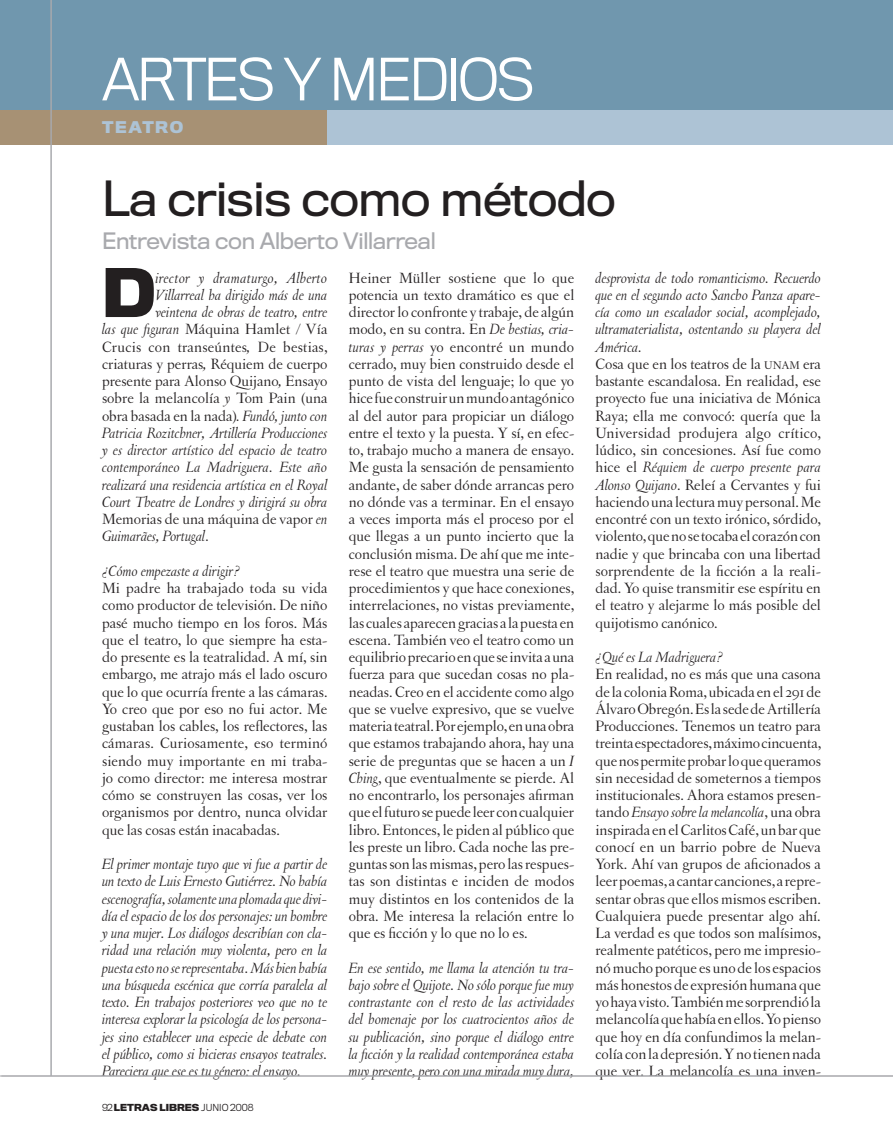
<style>
.page{position:relative;width:893px;height:1148px;background:#fff}
.page>*{position:absolute;margin:0;border:0;box-sizing:border-box;transform-origin:0 0}
.t1{font:700 62.1px "Titling Gothic FB Normal";color:#231f20}
.t2{font:300 54px "Titling Gothic FB Normal";letter-spacing:-.05em;color:#fff}
.t3{font:45px "Titling Gothic FB Normal";letter-spacing:-.015em;color:#231f20}
.t4{font:21px "Titling Gothic FB Normal";letter-spacing:-.015em;color:#a8a9ad}
.t5{font:15.75px/17.2px "Letras Oldstyle";letter-spacing:-.005em;color:#231f20;text-align:justify}
.t6{font:italic 15.75px/17.2px "Letras Oldstyle";letter-spacing:-.005em;color:#231f20;text-align:justify}
.t7{font:15.75px "Letras Oldstyle";letter-spacing:.015em;color:#231f20}
.t8{font:italic 15.75px "Letras Oldstyle";letter-spacing:.02em;color:#231f20}
.t9{font:700 15px "Titling Gothic FB Normal";letter-spacing:.1em;color:#adc3d5}
.t10{font:700 9px "Titling Gothic FB Normal";color:#231f20}
.s1{font-style:italic}
.s2{font-weight:300}
.s3{font-size:11.85px}
</style>
<div class="page">
<div style="left:0;top:0;width:893px;height:110px;background:#7097ae"></div>
<div style="left:0;top:110px;width:327px;height:35px;background:#a79174"></div>
<div style="left:327px;top:110px;width:566px;height:35px;background:#adc3d5"></div>
<hr style="left:0;top:1076px;width:893px;height:1px;background:#a8a9ad">
<hr style="left:51px;top:0;width:1px;height:1076px;background:#a8a9ad">
<h2 class="t2" style="left:102px;top:48px;width:435px">ARTES Y MEDIOS</h2>
<p class="t9" style="left:102px;top:118px;width:83px">TEATRO</p>
<h3 class="t3" style="left:102px;top:172px;width:515px">La crisis como método</h3>
<h3 class="t4" style="left:102px;top:228px;width:335px">Entrevista con Alberto Villarreal</h3>
<h1 class="t1" style="left:102px;top:254px;width:55px">D</h1>
<p class="t8" style="left:155px;top:269px;width:173px">irector y dramaturgo, Alberto</p>
<p class="t6" style="left:155px;top:286px;width:174px">Villarreal ha dirigido más de una</p>
<p class="t6" style="left:155px;top:303px;width:174px">veintena de obras de teatro, entre</p>
<p class="t5" style="left:102px;top:321px;width:227px"><span class="s1">las que figuran</span> Máquina Hamlet / Vía</p>
<p class="t7" style="left:102px;top:338px;width:227px">Crucis con transeúntes<span class="s1">,</span> De bestias,</p>
<p class="t5" style="left:102px;top:355px;width:227px">criaturas y perras<span class="s1">,</span> Réquiem de cuerpo</p>
<p class="t5" style="left:102px;top:372px;width:227px">presente para Alonso Quijano<span class="s1">,</span> Ensayo</p>
<p class="t5" style="left:102px;top:390px;width:227px">sobre la melancolía <span class="s1">y</span> Tom Pain (una</p>
<p class="t5" style="left:102px;top:407px;width:227px">obra basada en la nada)<span class="s1">. Fundó, junto con</span></p>
<p class="t6" style="left:102px;top:424px;width:227px">Patricia Rozitchner, Artillería Producciones</p>
<p class="t6" style="left:102px;top:441px;width:227px">y es director artístico del espacio de teatro</p>
<p class="t6" style="left:102px;top:459px;width:227px">contemporáneo La Madriguera. Este año</p>
<p class="t6" style="left:102px;top:476px;width:227px">realizará una residencia artística en el Royal</p>
<p class="t6" style="left:102px;top:493px;width:227px">Court Theatre de Londres y dirigirá su obra</p>
<p class="t5" style="left:102px;top:510px;width:227px">Memorias de una máquina de vapor <span class="s1">en</span></p>
<p class="t6" style="left:102px;top:528px;width:109px">Guimarães, Portugal.</p>
<p class="t6" style="left:102px;top:562px;width:140px">¿Cómo empezaste a dirigir?</p>
<p class="t5" style="left:102px;top:579px;width:227px">Mi padre ha trabajado toda su vida como productor de televisión. De niño pasé mucho tiempo en los foros. Más que el teatro, lo que siempre ha esta&shy;do presente es la teatralidad. A mí, sin embargo, me atrajo más el lado oscuro que lo que ocurría frente a las cámaras.<br>Yo creo que por eso no fui actor. Me gustaban los cables, los reflectores, las cámaras. Curiosamente, eso terminó siendo muy importante en mi traba&shy;jo como director: me interesa mostrar cómo se construyen las cosas, ver los organismos por dentro, nunca olvidar que las cosas están inacabadas.</p>
<p class="t6" style="left:102px;top:855px;width:227px">El primer montaje tuyo que vi fue a partir de un texto de Luis Ernesto Gutiérrez. No había escenografía, solamente una plomada que divi&shy;día el espacio de los dos personajes: un hombre y una mujer. Los diálogos describían con cla&shy;ridad una relación muy violenta, pero en la puesta esto no se representaba. Más bien había una búsqueda escénica que corría paralela al texto. En trabajos posteriores veo que no te interesa explorar la psicología de los persona&shy;jes sino establecer una especie de debate con el público, como si hicieras ensayos teatrales.<br>Pareciera que ese es tu género: el ensayo.</p>
<p class="t10" style="left:102px;top:1101px;width:153px"><span class="s2">92</span> LETRAS LIBRES <span class="s2">JUNIO 2008</span></p>
<p class="t5" style="left:349px;top:269px;width:227px">Heiner Müller sostiene que lo que potencia un texto dramático es que el director lo confronte y trabaje, de algún modo, en su contra. En <span class="s1">De bestias, cria&shy;turas y perras</span> yo encontré un mundo cerrado, muy bien construido desde el punto de vista del lenguaje; lo que yo hice fue construir un mundo antagónico al del autor para propiciar un diálogo entre el texto y la puesta. Y sí, en efec&shy;to, trabajo mucho a manera de ensayo.<br>Me gusta la sensación de pensamiento andante, de saber dónde arrancas pero no dónde vas a terminar. En el ensayo a veces importa más el proceso por el que llegas a un punto incierto que la conclusión misma. De ahí que me inte&shy;rese el teatro que muestra una serie de procedimientos y que hace conexiones, interrelaciones, no vistas previamente, las cuales aparecen gracias a la puesta en escena. También veo el teatro como un equilibrio precario en que se invita a una fuerza para que sucedan cosas no pla&shy;neadas. Creo en el accidente como algo que se vuelve expresivo, que se vuelve materia teatral. Por ejemplo, en una obra que estamos trabajando ahora, hay una serie de preguntas que se hacen a un <span class="s1">I Ching</span>, que eventualmente se pierde. Al no encontrarlo, los personajes afirman que el futuro se puede leer con cualquier libro. Entonces, le piden al público que les preste un libro. Cada noche las pre&shy;guntas son las mismas, pero las respues&shy;tas son distintas e inciden de modos muy distintos en los contenidos de la obra. Me interesa la relación entre lo que es ficción y lo que no lo es.</p>
<p class="t6" style="left:349px;top:959px;width:227px">En ese sentido, me llama la atención tu tra&shy;bajo sobre el Quijote. No sólo porque fue muy contrastante con el resto de las actividades del homenaje por los cuatrocientos años de su publicación, sino porque el diálogo entre la ficción y la realidad contemporánea estaba muy presente, pero con una mirada muy dura,</p>
<p class="t5" style="left:595px;top:269px;width:227px;text-align:left"><span class="s1">desprovista de todo romanticismo. Recuerdo que en el segundo acto Sancho Panza apare&shy;cía como un escalador social, acomplejado, ultramaterialista, ostentando su playera del América.<br></span>Cosa que en los teatros de la <span class="s3">UNAM</span> era bastante escandalosa. En realidad, ese proyecto fue una iniciativa de Mónica Raya; ella me convocó: quería que la Universidad produjera algo crítico, lúdico, sin concesiones. Así fue como hice el <span class="s1">Réquiem de cuerpo presente para Alonso Quijano</span>. Releí a Cervantes y fui haciendo una lectura muy personal. Me encontré con un texto irónico, sórdido, violento, que no se tocaba el corazón con nadie y que brincaba con una libertad sorprendente de la ficción a la reali&shy;dad. Yo quise transmitir ese espíritu en el teatro y alejarme lo más posible del quijotismo canónico.</p>
<p class="t6" style="left:595px;top:648px;width:129px">¿Qué es La Madriguera?</p>
<p class="t5" style="left:595px;top:666px;width:227px">En realidad, no es más que una casona de la colonia Roma, ubicada en el 291 de Álvaro Obregón. Es la sede de Artillería Producciones. Tenemos un teatro para treinta espectadores, máximo cincuenta, que nos permite probar lo que queramos sin necesidad de someternos a tiempos institucionales. Ahora estamos presen&shy;tando <span class="s1">Ensayo sobre la melancolía</span>, una obra inspirada en el Carlitos Café, un bar que conocí en un barrio pobre de Nueva York. Ahí van grupos de aficionados a leer poemas, a cantar canciones, a repre&shy;sentar obras que ellos mismos escriben.<br>Cualquiera puede presentar algo ahí.<br>La verdad es que todos son malísimos, realmente patéticos, pero me impresio&shy;nó mucho porque es uno de los espacios más honestos de expresión humana que yo haya visto. También me sorprendió la melancolía que había en ellos. Yo pienso que hoy en día confundimos la melan&shy;colía con la depresión. Y no tienen nada que ver. La melancolía es una inven-</p>
</div>
